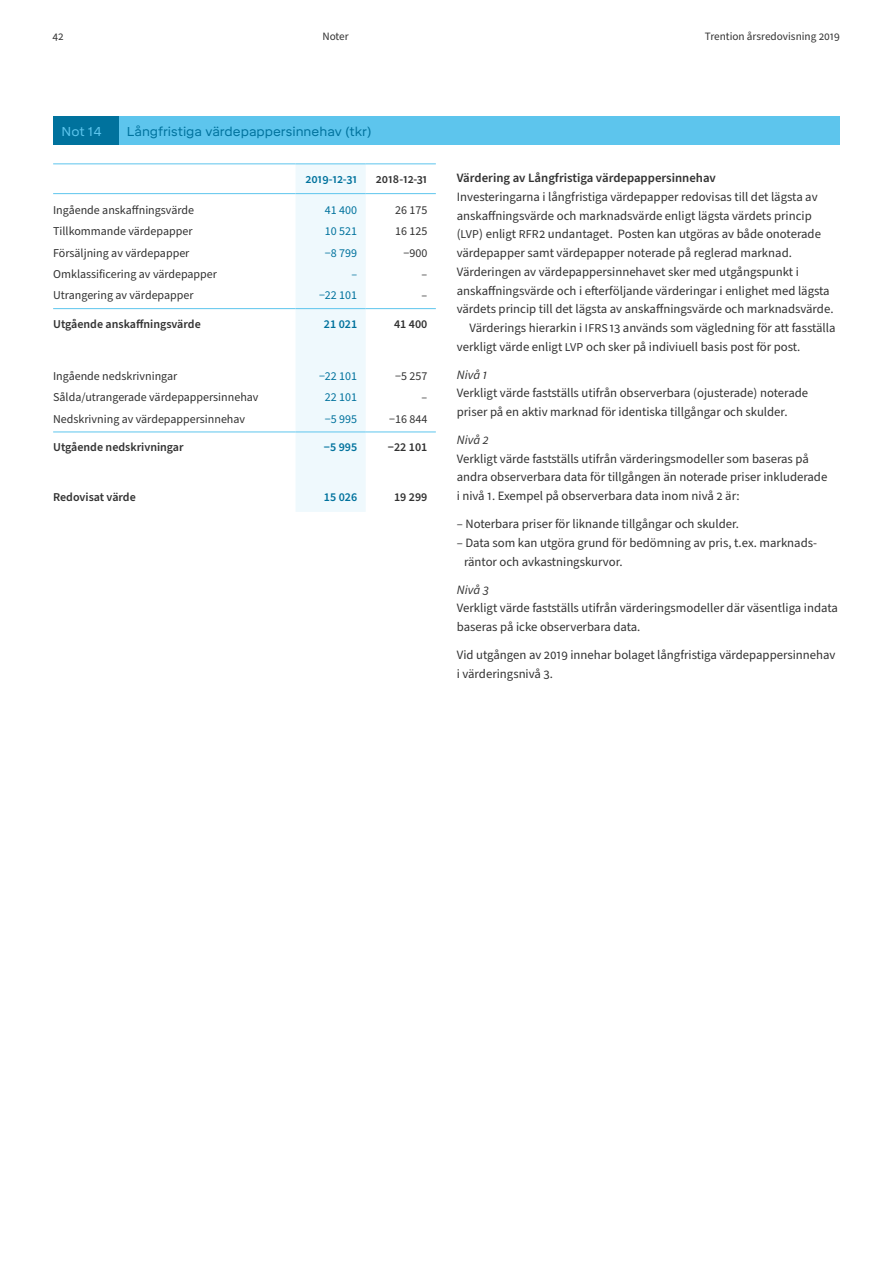
<style>
.page{position:relative;width:893px;height:1263px;background:#fff}
.page>*{position:absolute;margin:0;border:0;box-sizing:border-box;transform-origin:0 0}
.t1{font:12.75px/18.8px "Source Sans Pro";color:#323232}
.t2{font:600 12.75px "Source Sans Pro";color:#323232}
.t3{font:12.75px "Mikro";color:#00729d}
.t4{font:italic 12.75px "Source Sans Pro";color:#323232}
.t5{font:12.75px "Mikro";color:#5dc5ed}
.t6{font:12px "Source Sans Pro";color:#323232}
.t7{font:600 12px "Source Sans Pro";color:#323232}
.t8{font:12px "Source Sans Pro";color:#00729d}
.t9{font:600 12px "Source Sans Pro";color:#00729d}
.t10{font:11.25px "Source Sans Pro";color:#323232}
.s1{font-size:12px}
</style>
<div class="page">
<div style="left:119px;top:117px;width:721px;height:28px;background:#5dc5ed"></div>
<div style="left:53px;top:117px;width:66px;height:28px;background:#00729d"></div>
<div style="left:296px;top:165px;width:70px;height:347px;background:#eff9fd"></div>
<hr style="left:53px;top:164px;width:243px;height:1px;background:#5dc5ed">
<hr style="left:296px;top:164px;width:70px;height:1px;background:#5dc5ed">
<hr style="left:366px;top:164px;width:70px;height:1px;background:#5dc5ed">
<hr style="left:53px;top:193px;width:243px;height:1px;background:#5dc5ed">
<hr style="left:296px;top:193px;width:70px;height:1px;background:#5dc5ed">
<hr style="left:366px;top:193px;width:70px;height:1px;background:#5dc5ed">
<hr style="left:53px;top:308px;width:243px;height:1px;background:#5dc5ed">
<hr style="left:296px;top:308px;width:70px;height:1px;background:#5dc5ed">
<hr style="left:366px;top:308px;width:70px;height:1px;background:#5dc5ed">
<hr style="left:53px;top:432px;width:243px;height:1px;background:#5dc5ed">
<hr style="left:296px;top:432px;width:70px;height:1px;background:#5dc5ed">
<hr style="left:366px;top:432px;width:70px;height:1px;background:#5dc5ed">
<p class="t10" style="left:52px;top:28px;width:13px">42</p>
<p class="t10" style="left:322px;top:28px;width:28px">Noter</p>
<p class="t10" style="left:705px;top:28px;width:137px">Trention årsredovisning 2019</p>
<p class="t5" style="left:62px;top:124px;width:42px">Not 14</p>
<p class="t3" style="left:127px;top:124px;width:246px">Långfristiga värdepappersinnehav (tkr)</p>
<p class="t9" style="left:305px;top:171px;width:53px">2019-12-31</p>
<p class="t7" style="left:376px;top:171px;width:53px">2018-12-31</p>
<p class="t6" style="left:53px;top:202px;width:142px">Ingående anskaffningsvärde</p>
<p class="t8" style="left:325px;top:202px;width:34px">41 400</p>
<p class="t6" style="left:395px;top:202px;width:34px">26 175</p>
<p class="t6" style="left:53px;top:223px;width:141px">Tillkommande värdepapper</p>
<p class="t8" style="left:325px;top:223px;width:34px">10 521</p>
<p class="t6" style="left:395px;top:223px;width:34px">16 125</p>
<p class="t6" style="left:53px;top:245px;width:138px">Försäljning av värdepapper</p>
<p class="t8" style="left:325px;top:245px;width:34px">−8 799</p>
<p class="t6" style="left:403px;top:245px;width:25px">−900</p>
<p class="t6" style="left:53px;top:266px;width:165px">Omklassificering av värdepapper</p>
<p class="t8" style="left:351px;top:266px;width:7px">–</p>
<p class="t6" style="left:422px;top:266px;width:7px">–</p>
<p class="t6" style="left:53px;top:287px;width:142px">Utrangering av värdepapper</p>
<p class="t8" style="left:319px;top:287px;width:40px">−22 101</p>
<p class="t6" style="left:422px;top:287px;width:7px">–</p>
<p class="t7" style="left:53px;top:316px;width:149px">Utgående anskaffningsvärde</p>
<p class="t9" style="left:324px;top:316px;width:35px">21 021</p>
<p class="t7" style="left:394px;top:316px;width:35px">41 400</p>
<p class="t6" style="left:53px;top:368px;width:126px">Ingående nedskrivningar</p>
<p class="t8" style="left:319px;top:368px;width:40px">−22 101</p>
<p class="t6" style="left:395px;top:368px;width:34px">−5 257</p>
<p class="t6" style="left:53px;top:389px;width:207px">Sålda/utrangerade värdepappersinnehav</p>
<p class="t8" style="left:325px;top:389px;width:34px">22 101</p>
<p class="t6" style="left:422px;top:389px;width:7px">–</p>
<p class="t6" style="left:53px;top:411px;width:194px">Nedskrivning av värdepappersinnehav</p>
<p class="t8" style="left:325px;top:411px;width:34px">−5 995</p>
<p class="t6" style="left:389px;top:411px;width:40px">−16 844</p>
<p class="t7" style="left:53px;top:439px;width:132px">Utgående nedskrivningar</p>
<p class="t9" style="left:324px;top:439px;width:35px">−5 995</p>
<p class="t7" style="left:388px;top:439px;width:41px">−22 101</p>
<p class="t7" style="left:53px;top:489px;width:84px">Redovisat värde</p>
<p class="t9" style="left:324px;top:489px;width:35px">15 026</p>
<p class="t7" style="left:394px;top:489px;width:35px">19 299</p>
<p class="t2" style="left:457px;top:170px;width:261px">Värdering av Långfristiga värdepappersinnehav</p>
<p class="t1" style="left:457px;top:188px;width:362px">Investeringarna i långfristiga värdepapper redovisas till det lägsta av</p>
<p class="t1" style="left:457px;top:207px;width:356px">anskaffningsvärde och marknadsvärde enligt lägsta värdets princip</p>
<p class="t1" style="left:457px;top:225px;width:366px">(<span class="s1">LVP</span>) enligt <span class="s1">RFR</span>2 undantaget. Posten kan utgöras av både onoterade</p>
<p class="t1" style="left:457px;top:244px;width:337px">värdepapper samt värdepapper noterade på reglerad marknad.</p>
<p class="t1" style="left:457px;top:263px;width:344px">Värderingen av värdepappersinnehavet sker med utgångspunkt i</p>
<p class="t1" style="left:457px;top:281px;width:374px">anskaffningsvärde och i efterföljande värderingar i enlighet med lägsta</p>
<p class="t1" style="left:457px;top:300px;width:378px">värdets princip till det lägsta av anskaffningsvärde och marknadsvärde.</p>
<p class="t1" style="left:469px;top:319px;width:368px">Värderings hierarkin i <span class="s1">IFRS</span> 13 används som vägledning för att fasställa</p>
<p class="t1" style="left:457px;top:337px;width:345px">verkligt värde enligt <span class="s1">LVP</span> och sker på indiviuell basis post för post.</p>
<p class="t4" style="left:457px;top:366px;width:32px">Nivå 1</p>
<p class="t1" style="left:457px;top:384px;width:353px">Verkligt värde fastställs utifrån observerbara (ojusterade) noterade priser på en aktiv marknad för identiska tillgångar och skulder.</p>
<p class="t4" style="left:457px;top:431px;width:33px">Nivå 2</p>
<p class="t1" style="left:457px;top:450px;width:372px">Verkligt värde fastställs utifrån värderingsmodeller som baseras på andra observerbara data för tillgången än noterade priser inkluderade i nivå 1. Exempel på observerbara data inom nivå 2 är:</p>
<p class="t1" style="left:457px;top:515px;width:284px">– Noterbara priser för liknande tillgångar och skulder.</p>
<p class="t1" style="left:464px;top:534px;width:355px;text-indent:-7px">– Data som kan utgöra grund för bedömning av pris, t. ex. marknads&shy;räntor och avkastningskurvor.</p>
<p class="t4" style="left:457px;top:581px;width:34px">Nivå 3</p>
<p class="t1" style="left:457px;top:599px;width:383px">Verkligt värde fastställs utifrån värderingsmodeller där väsentliga indata baseras på icke observerbara data.</p>
<p class="t1" style="left:457px;top:646px;width:380px">Vid utgången av 2019 innehar bolaget långfristiga värdepappersinnehav i värderingsnivå 3.</p>
</div>
